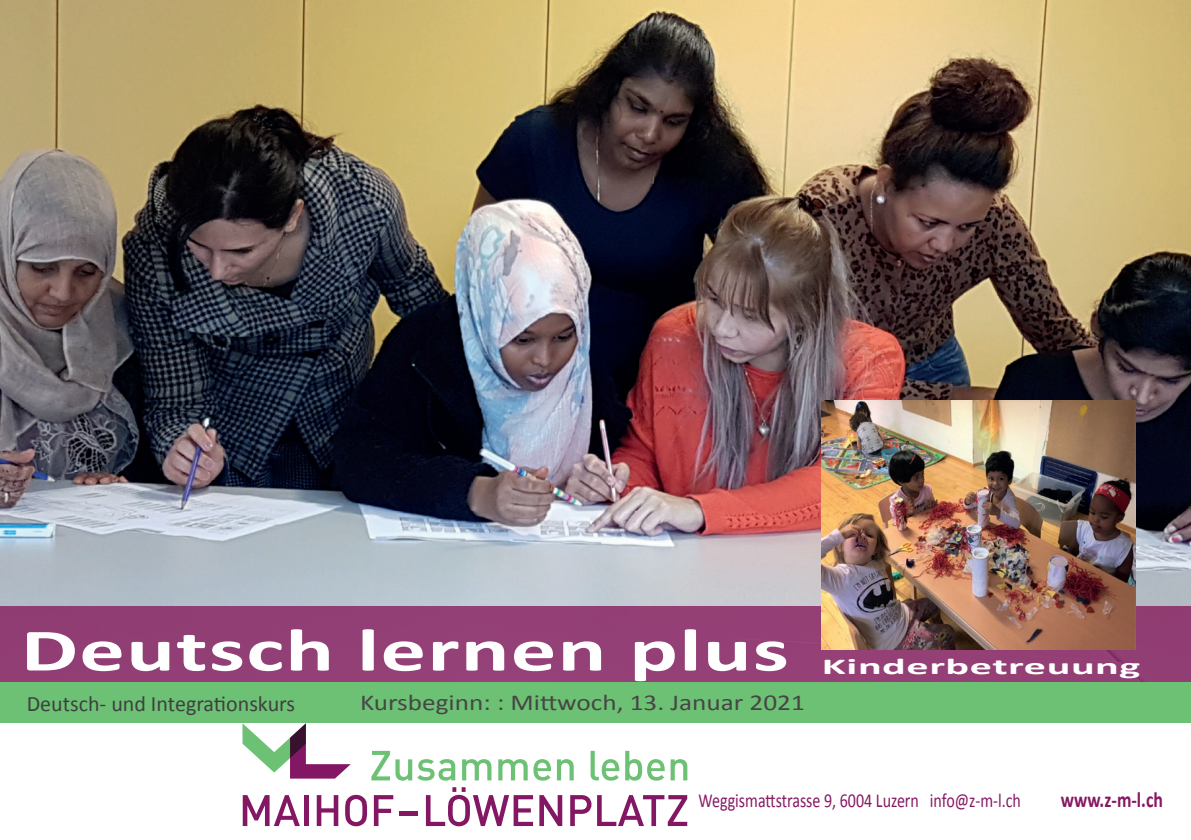
<style>
.page{position:relative;width:1191px;height:840px;background:#fff}
.page>*{position:absolute;margin:0;border:0;box-sizing:border-box;transform-origin:0 0}
.t1{font:700 60.6px "Calibri";letter-spacing:.01em;color:#fff;scale:1.5 1}
.t2{font:22.8px "Calibri";color:#464745;scale:1.19 1}
.t3{font:700 22.8px "Calibri";letter-spacing:.01em;color:#fff;scale:1.94 1}
.t4{font:22px "Calibri";color:#3e4040}
.t5{font:700 22px "Calibri";color:#861862;scale:.81 1}
.t6{font:19.8px "Calibri";color:#861862;scale:.81 1}
</style>
<div class="page">
<img style="left:0;top:0;width:1191px;height:605px">
<div style="left:0;top:605px;width:1191px;height:111px;background:#934076"></div>
<svg style="left:242px;top:722px;width:109px;height:56px"></svg>
<svg style="left:243px;top:795px;width:57px;height:30px"></svg>
<div style="left:304px;top:794px;width:5px;height:31px;background:#831763"></div>
<svg style="left:317px;top:795px;width:21px;height:30px"></svg>
<svg style="left:345px;top:794px;width:22px;height:31px"></svg>
<svg style="left:374px;top:795px;width:19px;height:30px"></svg>
<hr style="left:399px;top:811px;width:18px;height:4px;background:#831763">
<svg style="left:426px;top:787px;width:107px;height:38px"></svg>
<svg style="left:539px;top:795px;width:23px;height:30px"></svg>
<svg style="left:570px;top:795px;width:21px;height:30px"></svg>
<svg style="left:597px;top:795px;width:90px;height:30px"></svg>
<svg style="left:371px;top:750px;width:84px;height:30px"></svg>
<svg style="left:462px;top:759px;width:29px;height:21px"></svg>
<svg style="left:498px;top:759px;width:53px;height:21px"></svg>
<svg style="left:557px;top:759px;width:16px;height:21px"></svg>
<svg style="left:590px;top:750px;width:29px;height:30px"></svg>
<svg style="left:625px;top:750px;width:39px;height:30px"></svg>
<svg style="left:670px;top:759px;width:17px;height:21px"></svg>
<div style="left:0;top:681px;width:1191px;height:41px;background:#6dc174"></div>
<img style="left:822px;top:400px;width:314px;height:249px">
<h1 class="t1" style="left:21px;top:612px;width:513px">Deutsch lernen plus</h1>
<p class="t4" style="left:27px;top:689px;width:270px">Deutsch- und Integrationskurs</p>
<p class="t2" style="left:360px;top:688px;width:375px">Kursbeginn: : Mittwoch, 13. Januar 2021</p>
<p class="t3" style="left:822px;top:652px;width:166px">Kinderbetreuung</p>
<p class="t6" style="left:698px;top:787px;width:399px">Weggismattstrasse 9, 6004 Luzern info@z-m-l.ch</p>
<p class="t5" style="left:1060px;top:785px;width:128px">www.z-m-l.ch</p>
</div>
